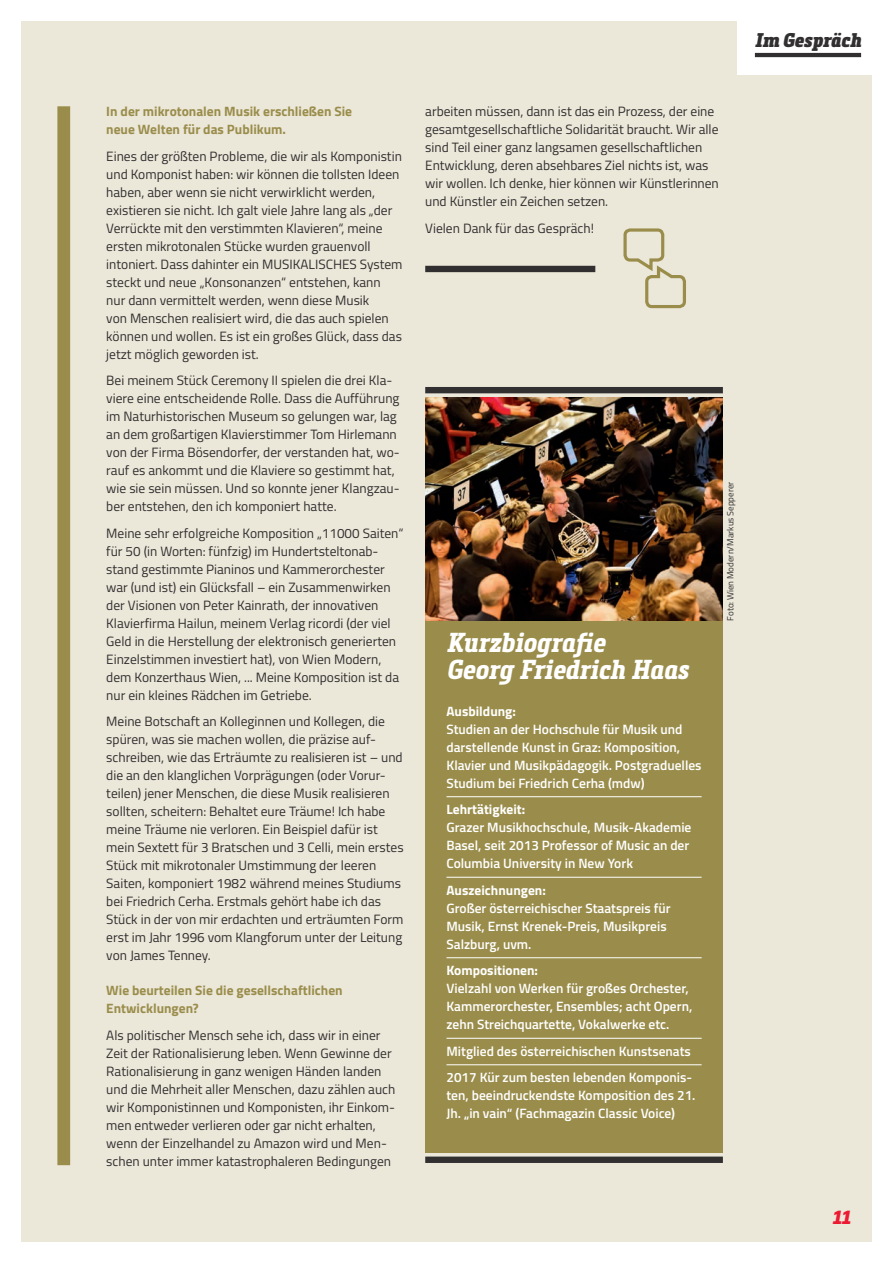
<style>
.page{position:relative;width:893px;height:1263px;background:#fff}
.page>*{position:absolute;margin:0;border:0;box-sizing:border-box;transform-origin:0 0}
.t1{font:italic 700 27px/27px "Metronic Slab Narrow";color:#fff}
.t2{font:italic 900 19.5px "Metronic Slab Narrow";color:#312f30}
.t3{font:italic 900 18.75px "Metronic Slab Narrow";color:#ed1a33}
.t4{font:13.5px/18px "Titillium";color:#312f30}
.t5{font:600 13.5px/18px "Titillium";color:#fff}
.t6{font:700 13.5px/18px "Titillium";color:#9a8d4b}
.t7{font:700 13.5px "Titillium";color:#fff}
.t8{font:9px "Titillium";color:#312f30}
</style>
<div class="page">
<div style="left:21px;top:21px;width:851px;height:1221px;background:#ebe7d9"></div>
<div style="left:738px;top:0;width:155px;height:74px;background:#fff"></div>
<div style="left:57px;top:106px;width:13px;height:1059px;background:#9a8d4b"></div>
<div style="left:425px;top:621px;width:298px;height:531px;background:#9a8d4b"></div>
<hr style="left:446px;top:796px;width:256px;height:1px;background:#fff">
<hr style="left:446px;top:877px;width:256px;height:1px;background:#fff">
<hr style="left:446px;top:957px;width:256px;height:1px;background:#fff">
<hr style="left:446px;top:1038px;width:256px;height:1px;background:#fff">
<hr style="left:446px;top:1064px;width:256px;height:1px;background:#fff">
<div style="left:425px;top:266px;width:170px;height:6px;background:#312f30"></div>
<div style="left:425px;top:387px;width:298px;height:6px;background:#312f30"></div>
<div style="left:425px;top:1156px;width:298px;height:7px;background:#312f30"></div>
<svg style="left:623px;top:228px;width:63px;height:81px"></svg>
<img style="left:425px;top:398px;width:298px;height:223px">
<hr style="left:755px;top:53px;width:106px;height:4px;background:#312f30">
<p class="t6" style="left:106px;top:102px;width:247px">In der mikrotonalen Musik erschließen Sie neue Welten für das Publikum.</p>
<p class="t4" style="left:106px;top:147px;width:298px">Eines der größten Probleme, die wir als Komponistin und Komponist haben: wir können die tollsten Ideen haben, aber wenn sie nicht verwirklicht werden, existieren sie nicht. Ich galt viele Jahre lang als „der Verrückte mit den verstimmten Klavieren“, meine ersten mikrotonalen Stücke wurden grauenvoll intoniert. Dass dahinter ein MUSIKALISCHES System steckt und neue „Konsonanzen“ entstehen, kann nur dann vermittelt werden, wenn diese Musik<br>von Menschen realisiert wird, die das auch spielen können und wollen. Es ist ein großes Glück, dass das jetzt möglich geworden ist.</p>
<p class="t4" style="left:106px;top:371px;width:295px">Bei meinem Stück Ceremony II spielen die drei Kla&shy;viere eine entscheidende Rolle. Dass die Aufführung im Naturhistorischen Museum so gelungen war, lag an dem großartigen Klavierstimmer Tom Hirlemann von der Firma Bösendorfer, der verstanden hat, wo&shy;rauf es ankommt und die Klaviere so gestimmt hat, wie sie sein müssen. Und so konnte jener Klangzau&shy;ber entstehen, den ich komponiert hatte.</p>
<p class="t4" style="left:106px;top:523px;width:299px">Meine sehr erfolgreiche Komposition „11000 Saiten“ für 50 (in Worten: fünfzig) im Hundertsteltonab&shy;stand gestimmte Pianinos und Kammerorchester war (und ist) ein Glücksfall – ein Zusammenwirken der Visionen von Peter Kainrath, der innovativen Klavierfirma Hailun, meinem Verlag ricordi (der viel Geld in die Herstellung der elektronisch generierten Einzelstimmen investiert hat), von Wien Modern, dem Konzerthaus Wien, ... Meine Komposition ist da nur ein kleines Rädchen im Getriebe.</p>
<p class="t4" style="left:106px;top:712px;width:299px">Meine Botschaft an Kolleginnen und Kollegen, die spüren, was sie machen wollen, die präzise auf&shy;schreiben, wie das Erträumte zu realisieren ist – und die an den klanglichen Vorprägungen (oder Vorur&shy;teilen) jener Menschen, die diese Musik realisieren sollten, scheitern: Behaltet eure Träume! Ich habe meine Träume nie verloren. Ein Beispiel dafür ist mein Sextett für 3 Bratschen und 3 Celli, mein erstes Stück mit mikrotonaler Umstimmung der leeren Saiten, komponiert 1982 während meines Studiums bei Friedrich Cerha. Erstmals gehört habe ich das Stück in der von mir erdachten und erträumten Form erst im Jahr 1996 vom Klangforum unter der Leitung von James Tenney.</p>
<p class="t6" style="left:106px;top:981px;width:238px">Wie beurteilen Sie die gesellschaftlichen<br>Entwicklungen?</p>
<p class="t4" style="left:106px;top:1025px;width:290px">Als politischer Mensch sehe ich, dass wir in einer Zeit der Rationalisierung leben. Wenn Gewinne der Rationalisierung in ganz wenigen Händen landen und die Mehrheit aller Menschen, dazu zählen auch wir Komponistinnen und Komponisten, ihr Einkom&shy;men entweder verlieren oder gar nicht erhalten, wenn der Einzelhandel zu Amazon wird und Men&shy;schen unter immer katastrophaleren Bedingungen</p>
<p class="t4" style="left:425px;top:102px;width:295px">arbeiten müssen, dann ist das ein Prozess, der eine gesamtgesellschaftliche Solidarität braucht. Wir alle sind Teil einer ganz langsamen gesellschaftlichen Entwicklung, deren absehbares Ziel nichts ist, was wir wollen. Ich denke, hier können wir Künstlerinnen und Künstler ein Zeichen setzen.</p>
<p class="t4" style="left:425px;top:218px;width:170px">Vielen Dank für das Gespräch!</p>
<h2 class="t2" style="left:755px;top:27px;width:108px">Im Gespräch</h2>
<h1 class="t1" style="left:446px;top:629px;width:243px">Kurzbiografie<br>Georg Friedrich Haas</h1>
<p class="t7" style="left:446px;top:701px;width:71px">Ausbildung:</p>
<p class="t5" style="left:446px;top:719px;width:257px">Studien an der Hochschule für Musik und darstellende Kunst in Graz: Komposition, Klavier und Musikpädagogik. Postgraduelles Studium bei Friedrich Cerha (mdw)</p>
<p class="t7" style="left:446px;top:799px;width:80px">Lehrtätigkeit:</p>
<p class="t5" style="left:446px;top:818px;width:246px">Grazer Musikhochschule, Musik-Akademie<br>Basel, seit 2013 Professor of Music an der<br>Columbia University in New York</p>
<p class="t7" style="left:446px;top:880px;width:101px">Auszeichnungen:</p>
<p class="t5" style="left:446px;top:898px;width:226px">Großer österreichischer Staatspreis für<br>Musik, Ernst Krenek-Preis, Musikpreis<br>Salzburg, uvm.</p>
<p class="t7" style="left:446px;top:960px;width:93px">Kompositionen:</p>
<p class="t5" style="left:446px;top:979px;width:247px">Vielzahl von Werken für großes Orchester,<br>Kammerorchester, Ensembles; acht Opern, zehn Streichquartette, Vokalwerke etc.</p>
<p class="t5" style="left:446px;top:1037px;width:247px;line-height:26.5px">Mitglied des österreichischen Kunstsenats<br>2017 Kür zum besten lebenden Komponis-</p>
<p class="t5" style="left:446px;top:1086px;width:250px">ten, beeindruckendste Komposition des 21.<br>Jh. „in vain“ (Fachmagazin Classic Voice)</p>
<p class="t8" style="left:724px;top:621px;width:141px;rotate:-90deg">Foto: Wien Modern/Markus Sepperer</p>
<h3 class="t3" style="left:832px;top:1205px;width:20px">11</h3>
</div>
